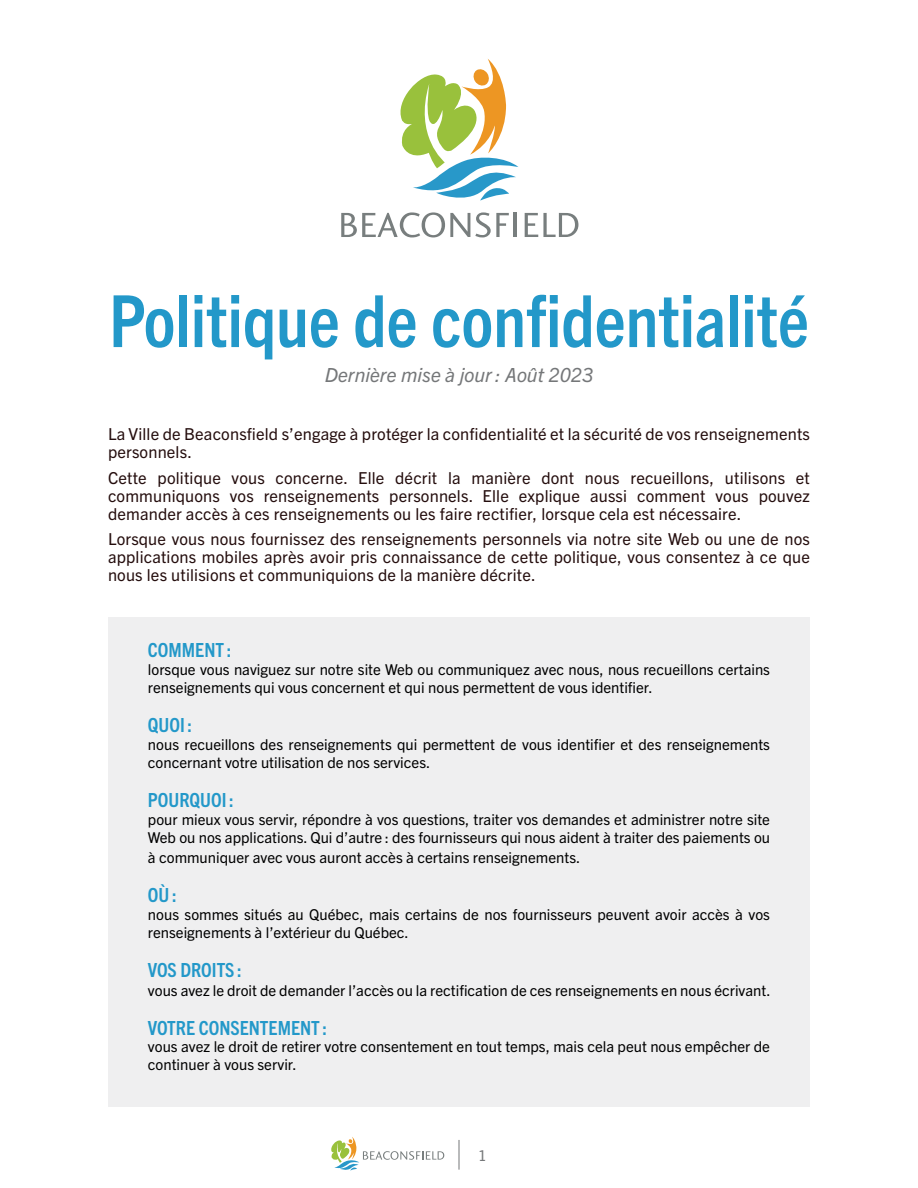
<style>
.page{position:relative;width:918px;height:1188px;background:#fff}
.page>*{position:absolute;margin:0;border:0;box-sizing:border-box;transform-origin:0 0}
.t1{font:700 condensed 72px "Trade Gothic Next LT Pro";color:#2398c9}
.t2{font:700 condensed 19.5px "Trade Gothic Next LT Pro";color:#2398c9}
.t3{font:italic 19.5px "Trade Gothic Next LT Pro";color:#757779}
.t4{font:16.5px/18px "Trade Gothic Next LT Pro";letter-spacing:.01em;color:#240d0d;text-align:justify}
.t5{font:15px/18px "Trade Gothic Next LT Pro";color:#000}
.t6{font:15px "Trade Gothic Next LT Pro";color:#757779}
</style>
<div class="page">
<svg style="left:331px;top:1137px;width:113px;height:34px"></svg>
<hr style="left:459px;top:1140px;width:1px;height:30px;background:#757779">
<div style="left:108px;top:618px;width:702px;height:489px;background:#efeff0"></div>
<svg style="left:400px;top:59px;width:119px;height:142px"></svg>
<svg style="left:341px;top:212px;width:168px;height:25px"></svg>
<hr style="left:514px;top:213px;width:3px;height:24px;background:#787e7e">
<svg style="left:525px;top:213px;width:53px;height:24px"></svg>
<h1 class="t1" style="left:109px;top:272px;width:701px">Politique de confidentialité</h1>
<h2 class="t3" style="left:325px;top:361px;width:270px">Dernière mise à jour : Août 2023</h2>
<p class="t4" style="left:108px;top:424px;width:703px">La Ville de Beaconsfield s’engage à protéger la confidentialité et la sécurité de vos renseignements personnels.</p>
<p class="t4" style="left:108px;top:468px;width:704px">Cette politique vous concerne. Elle décrit la manière dont nous recueillons, utilisons et communiquons vos renseignements personnels. Elle explique aussi comment vous pouvez demander accès à ces renseignements ou les faire rectifier, lorsque cela est nécessaire.</p>
<p class="t4" style="left:108px;top:529px;width:703px">Lorsque vous nous fournissez des renseignements personnels via notre site Web ou une de nos applications mobiles après avoir pris connaissance de cette politique, vous consentez à ce que nous les utilisions et communiquions de la manière décrite.</p>
<h2 class="t2" style="left:148px;top:637px;width:85px">COMMENT :</h2>
<p class="t5" style="left:148px;top:660px;width:624px">lorsque vous naviguez sur notre site Web ou communiquez avec nous, nous recueillons certains renseignements qui vous concernent et qui nous permettent de vous identifier.</p>
<h2 class="t2" style="left:148px;top:712px;width:46px">QUOI :</h2>
<p class="t5" style="left:148px;top:735px;width:624px">nous recueillons des renseignements qui permettent de vous identifier et des renseignements concernant votre utilisation de nos services.</p>
<h2 class="t2" style="left:148px;top:787px;width:87px">POURQUOI :</h2>
<p class="t5" style="left:148px;top:810px;width:624px">pour mieux vous servir, répondre à vos questions, traiter vos demandes et administrer notre site<br>Web ou nos applications. Qui d’autre : des fournisseurs qui nous aident à traiter des paiements ou</p>
<p class="t5" style="left:148px;top:847px;width:434px">à communiquer avec vous auront accès à certains renseignements.</p>
<h2 class="t2" style="left:148px;top:881px;width:30px">OÙ :</h2>
<p class="t5" style="left:148px;top:904px;width:624px">nous sommes situés au Québec, mais certains de nos fournisseurs peuvent avoir accès à vos renseignements à l’extérieur du Québec.</p>
<h2 class="t2" style="left:148px;top:956px;width:95px">VOS DROITS :</h2>
<p class="t5" style="left:148px;top:981px;width:624px">vous avez le droit de demander l’accès ou la rectification de ces renseignements en nous écrivant.</p>
<h2 class="t2" style="left:148px;top:1015px;width:181px">VOTRE CONSENTEMENT :</h2>
<p class="t5" style="left:148px;top:1036px;width:624px">vous avez le droit de retirer votre consentement en tout temps, mais cela peut nous empêcher de continuer à vous servir.</p>
<p class="t6" style="left:478px;top:1145px;width:10px">1</p>
</div>
